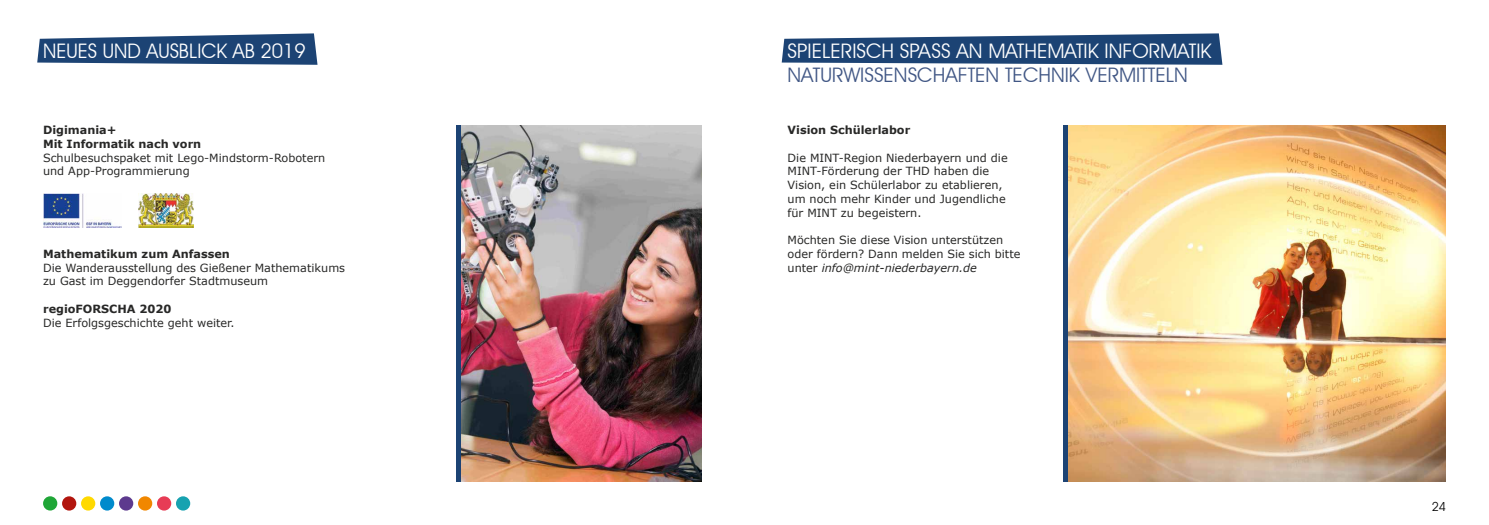
<style>
.page{position:relative;width:1489px;height:525px;background:#fff}
.page>*{position:absolute;margin:0;border:0;box-sizing:border-box;transform-origin:0 0}
.t1{font:20px "Avant Garde IT Cby BT";color:#fff}
.t2{font:20px "Avant Garde IT Cby BT";color:#415785}
.t3{font:12.5px "Avant Garde IT Cby BT";color:#000}
.t4{font:11.25px/13.8px "Verdana";color:#282827}
.t5{font:700 11.25px/13.8px "Verdana";color:#282827}
.s1{font-style:italic}
</style>
<div class="page">
<svg style="left:781px;top:33px;width:441px;height:32px;background:#3c5e88"></svg>
<svg style="left:37px;top:33px;width:280px;height:32px;background:#3d5e88"></svg>
<div style="left:43px;top:496px;width:14px;height:14px;background:#1fa637;border-radius:50%"></div>
<div style="left:62px;top:496px;width:14px;height:14px;background:#b2150e;border-radius:50%"></div>
<div style="left:81px;top:496px;width:14px;height:14px;background:#ffd900;border-radius:50%"></div>
<div style="left:100px;top:496px;width:14px;height:14px;background:#008acc;border-radius:50%"></div>
<div style="left:119px;top:496px;width:14px;height:14px;background:#5d3a8e;border-radius:50%"></div>
<div style="left:157px;top:496px;width:14px;height:14px;background:#e73c55;border-radius:50%"></div>
<div style="left:138px;top:496px;width:14px;height:14px;background:#f18700;border-radius:50%"></div>
<div style="left:176px;top:496px;width:14px;height:14px;background:#17a2b0;border-radius:50%"></div>
<img style="left:461px;top:125px;width:240px;height:356px">
<div style="left:456px;top:125px;width:5px;height:356px;background:#1c4374"></div>
<img style="left:1067px;top:125px;width:378px;height:356px">
<hr style="left:1063px;top:125px;width:4px;height:356px;background:#1c4374">
<img style="left:43px;top:193px;width:78px;height:34px">
<img style="left:139px;top:193px;width:55px;height:34px">
<h1 class="t1" style="left:43px;top:39px;width:264px">NEUES UND AUSBLICK AB 2019</h1>
<p class="t5" style="left:43px;top:123px;width:160px">Digimania+<br>Mit Informatik nach vorn</p>
<p class="t4" style="left:43px;top:150px;width:284px">Schulbesuchspaket mit Lego-Mindstorm-Robotern und App-Programmierung</p>
<p class="t5" style="left:43px;top:246px;width:188px">Mathematikum zum Anfassen</p>
<p class="t4" style="left:43px;top:260px;width:303px">Die Wanderausstellung des Gießener Mathematikums zu Gast im Deggendorfer Stadtmuseum</p>
<p class="t5" style="left:43px;top:301px;width:130px">regioFORSCHA 2020</p>
<p class="t4" style="left:43px;top:315px;width:193px">Die Erfolgsgeschichte geht weiter.</p>
<h1 class="t1" style="left:787px;top:39px;width:425px">SPIELERISCH SPASS AN MATHEMATIK INFORMATIK</h1>
<h1 class="t2" style="left:787px;top:63px;width:402px">NATURWISSENSCHAFTEN TECHNIK VERMITTELN</h1>
<p class="t5" style="left:787px;top:123px;width:124px">Vision Schülerlabor</p>
<p class="t4" style="left:787px;top:150px;width:222px">Die MINT-Region Niederbayern und die MINT-Förderung der THD haben die Vision, ein Schülerlabor zu etablieren, um noch mehr Kinder und Jugendliche für MINT zu begeistern.</p>
<p class="t4" style="left:787px;top:233px;width:234px">Möchten Sie diese Vision unterstützen oder fördern? Dann melden Sie sich bitte unter <span class="s1">info@mint-niederbayern.de</span></p>
<p class="t3" style="left:1431px;top:498px;width:16px">24</p>
</div>
